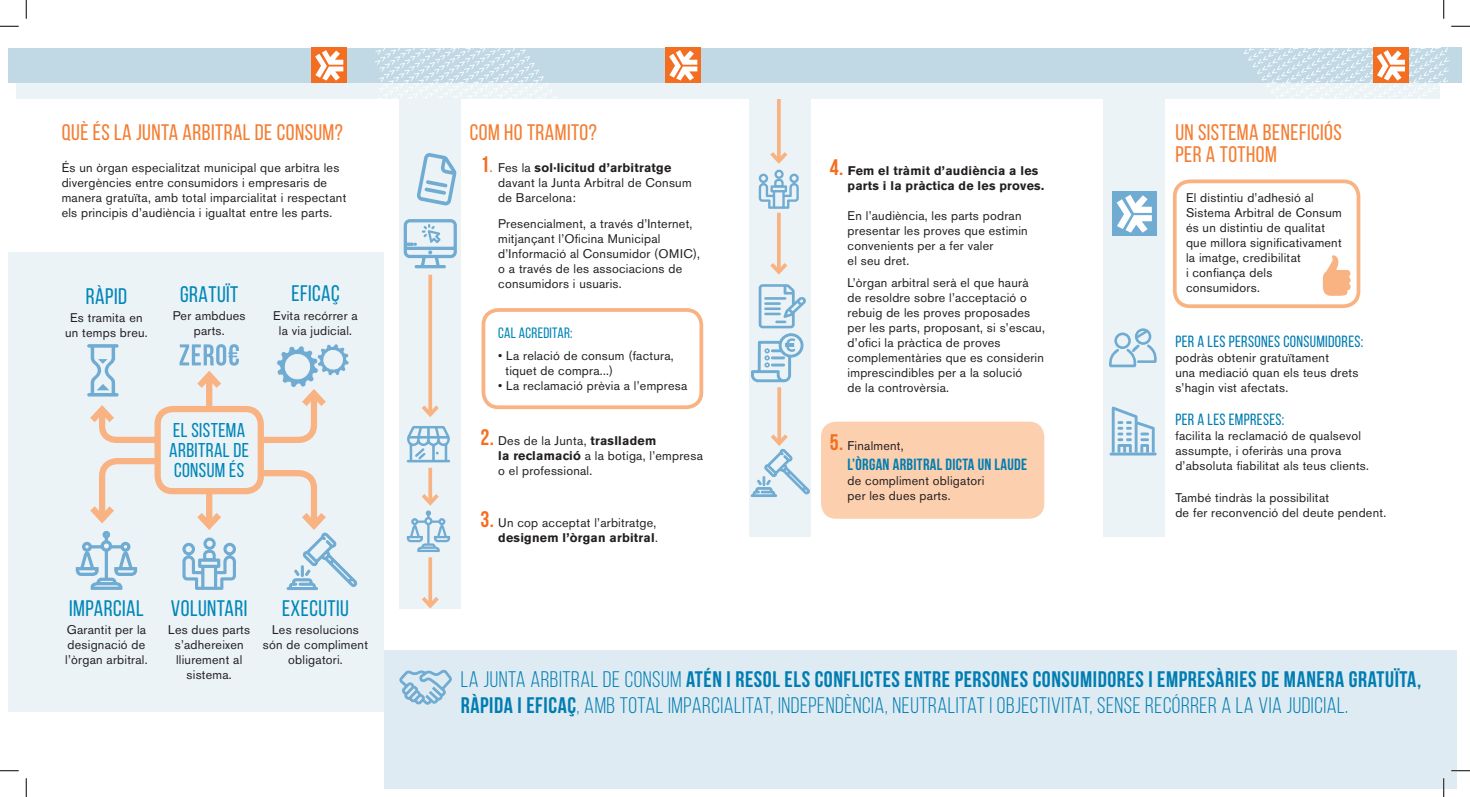
<style>
.page{position:relative;width:1470px;height:797px;background:#fff}
.page>*{position:absolute;margin:0;border:0;box-sizing:border-box;transform-origin:0 0}
.t1{font:22.5px/26.2px "Bebas Neue";letter-spacing:.025em;color:#007db2}
.t2{font:22.5px/22.5px "Bebas Neue";letter-spacing:.02em;color:#f47d32}
.t3{font:22.5px "Bebas Neue";letter-spacing:.02em;color:#0086b8}
.t4{font:20px/20px "Bebas Neue";letter-spacing:.02em;color:#0086b8}
.t5{font:16.25px "Bebas Neue";letter-spacing:.02em;color:#007db2}
.t6{font:700 16.25px "Bebas Neue";letter-spacing:.02em;color:#007db2}
.t7{font:15px "Bebas Neue";letter-spacing:.02em;color:#0086b8}
.t8{font:12.5px/15px "Akzidenz Grotesk BE";letter-spacing:.02em;color:#231f20}
.t9{font:700 12.5px/15px "Akzidenz Grotesk BE";letter-spacing:.02em;color:#231f20}
.s1{font-family:"Bebas Neue";font-weight:700;font-size:22.5px;color:#f36e21}
.s2{font-family:"Bebas Neue";font-weight:700;font-size:15px;color:#f36e21}
.s3{font-weight:700}
.s4{font-family:"Bebas Neue";font-size:22.5px;color:#f36e21}
</style>
<div class="page">
<div style="left:17px;top:83px;width:1423px;height:16px;background:#ebf3f7"></div>
<div style="left:9px;top:48px;width:1452px;height:35px;background:#c1d9e5"></div>
<svg style="left:375px;top:48px;width:182px;height:51px"></svg>
<div style="left:665px;top:48px;width:36px;height:35px;background:#f36e21"></div>
<svg style="left:669px;top:50px;width:28px;height:31px"></svg>
<div style="left:311px;top:48px;width:36px;height:35px;background:#f36e21"></div>
<svg style="left:315px;top:50px;width:28px;height:31px"></svg>
<div style="left:9px;top:252px;width:375px;height:459px;background:#ebf3f7"></div>
<div style="left:384px;top:650px;width:1073px;height:138px;background:#dfebf2"></div>
<div style="left:399px;top:99px;width:62px;height:509px;background:#ebf3f7"></div>
<div style="left:750px;top:99px;width:61px;height:438px;background:#ebf3f7"></div>
<div style="left:155px;top:406px;width:109px;height:88px;border:6px solid #f9b281;border-radius:15px"></div>
<div style="left:206px;top:375px;width:6px;height:35px;background:#f9b281"></div>
<svg style="left:179px;top:344px;width:60px;height:50px"></svg>
<div style="left:203px;top:537px;width:13px;height:13px;border:3px solid #70abd2;border-radius:50%"></div>
<svg style="left:182px;top:542px;width:54px;height:48px"></svg>
<svg style="left:75px;top:535px;width:63px;height:55px"></svg>
<div style="left:103px;top:531px;width:7px;height:7px;border:3px solid #70abd2;border-radius:50%"></div>
<svg style="left:256px;top:344px;width:93px;height:102px"></svg>
<svg style="left:253px;top:467px;width:105px;height:123px"></svg>
<div style="left:206px;top:490px;width:6px;height:35px;background:#f9b281"></div>
<svg style="left:197px;top:506px;width:24px;height:24px"></svg>
<svg style="left:90px;top:455px;width:75px;height:69px"></svg>
<svg style="left:87px;top:344px;width:77px;height:102px"></svg>
<div style="left:1103px;top:99px;width:62px;height:438px;background:#ebf3f7"></div>
<div style="left:1112px;top:192px;width:44px;height:44px;background:#70abd2"></div>
<svg style="left:1117px;top:195px;width:35px;height:38px"></svg>
<svg style="left:1109px;top:328px;width:48px;height:39px"></svg>
<svg style="left:1112px;top:406px;width:43px;height:46px"></svg>
<hr style="left:1109px;top:452px;width:48px;height:3px;background:#70abd2">
<div style="left:1173px;top:179px;width:187px;height:129px;border:4px solid #f9b281;border-radius:15px"></div>
<svg style="left:1323px;top:255px;width:28px;height:41px"></svg>
<div style="left:821px;top:421px;width:223px;height:98px;background:#fccfae;border-radius:15px"></div>
<div style="left:482px;top:308px;width:221px;height:101px;border:4px solid #f9b281;border-radius:15px"></div>
<svg style="left:417px;top:153px;width:39px;height:53px"></svg>
<svg style="left:428px;top:275px;width:4px;height:126px"></svg>
<svg style="left:422px;top:401px;width:17px;height:16px"></svg>
<hr style="left:407px;top:460px;width:43px;height:2px;background:#70abd2">
<svg style="left:407px;top:426px;width:43px;height:35px"></svg>
<svg style="left:428px;top:468px;width:4px;height:22px"></svg>
<svg style="left:406px;top:490px;width:45px;height:62px"></svg>
<svg style="left:428px;top:557px;width:4px;height:35px"></svg>
<svg style="left:418px;top:592px;width:25px;height:17px"></svg>
<svg style="left:777px;top:387px;width:4px;height:43px"></svg>
<svg style="left:751px;top:430px;width:59px;height:67px"></svg>
<svg style="left:399px;top:669px;width:53px;height:36px"></svg>
<svg style="left:403px;top:219px;width:54px;height:50px"></svg>
<svg style="left:751px;top:99px;width:55px;height:284px"></svg>
<svg style="left:0;top:25px;width:19px;height:2px"></svg>
<svg style="left:0;top:770px;width:19px;height:1px"></svg>
<svg style="left:1451px;top:770px;width:19px;height:1px"></svg>
<svg style="left:25px;top:0;width:2px;height:19px"></svg>
<svg style="left:25px;top:778px;width:2px;height:19px"></svg>
<svg style="left:1244px;top:0;width:226px;height:99px"></svg>
<svg style="left:1443px;top:778px;width:1px;height:19px"></svg>
<h1 class="t2" style="left:62px;top:120px;width:283px">QUÈ ÉS LA JUNTA ARBITRAL DE CONSUM?</h1>
<p class="t8" style="left:62px;top:160px;width:286px">És un òrgan especialitzat municipal que arbitra les divergències entre consumidors i empresaris de manera gratuïta, amb total imparcialitat i respectant els principis d’audiència i igualtat entre les parts.</p>
<h1 class="t3" style="left:86px;top:284px;width:43px">RÀPID</h1>
<p class="t8" style="left:65px;top:310px;width:84px;text-align:center">Es tramita en un temps breu.</p>
<h1 class="t3" style="left:180px;top:282px;width:60px">GRATUÏT</h1>
<p class="t8" style="left:173px;top:308px;width:74px;text-align:center">Per ambdues parts.</p>
<h1 class="t3" style="left:291px;top:281px;width:50px">EFICAÇ</h1>
<p class="t8" style="left:273px;top:308px;width:86px;text-align:center">Evita recórrer a la via judicial.</p>
<h2 class="t4" style="left:169px;top:420px;width:81px">EL SISTEMA<br>ARBITRAL DE<br>CONSUM ÉS</h2>
<h1 class="t3" style="left:69px;top:596px;width:76px">IMPARCIAL</h1>
<p class="t8" style="left:65px;top:622px;width:84px">Garantit per la designació de l’òrgan arbitral.</p>
<h1 class="t3" style="left:171px;top:596px;width:78px">VOLUNTARI</h1>
<p class="t8" style="left:168px;top:622px;width:83px;text-align:center">Les dues parts s’adhereixen lliurement al sistema.</p>
<h1 class="t3" style="left:282px;top:596px;width:68px">EXECUTIU</h1>
<p class="t8" style="left:263px;top:622px;width:107px;text-align:center">Les resolucions són de compliment obligatori.</p>
<h1 class="t2" style="left:470px;top:120px;width:129px">COM HO TRAMITO?</h1>
<p class="t8" style="left:498px;top:160px;width:195px;text-indent:-18px"><span class="s1">1</span><span class="s2">.</span> Fes la <span class="s3">sol·licitud d’arbitratge </span>davant la Junta Arbitral de Consum de Barcelona:</p>
<p class="t8" style="left:498px;top:216px;width:203px">Presencialment, a través d’Internet, mitjançant l’Oficina Municipal d’Informació al Consumidor (OMIC), o a través de les associacions de consumidors i usuaris.</p>
<p class="t7" style="left:498px;top:324px;width:76px">CAL ACREDITAR:</p>
<p class="t8" style="left:505px;top:348px;width:170px;text-indent:-7px">• La relació de consum (factura, tiquet de compra...)</p>
<p class="t8" style="left:498px;top:378px;width:191px">• La reclamació prèvia a l’empresa</p>
<p class="t8" style="left:498px;top:433px;width:206px;text-indent:-18px"><span class="s1">2.</span> Des de la Junta, <span class="s3">traslladem<br>la reclamació</span> a la botiga, l’empresa o el professional.</p>
<p class="t8" style="left:480px;top:515px;width:179px;text-align:right"><span class="s1">3.</span> Un cop acceptat l’arbitratge, <span class="s3">designem l’òrgan arbitral</span>.</p>
<p class="t9" style="left:848px;top:163px;width:198px;text-indent:-18px"><span class="s4">4.</span> Fem el tràmit d’audiència a les parts i la pràctica de les proves.</p>
<p class="t8" style="left:848px;top:208px;width:182px">En l’audiència, les parts podran presentar les proves que estimin convenients per a fer valer<br>el seu dret.</p>
<p class="t8" style="left:848px;top:275px;width:199px">L’òrgan arbitral serà el que haurà de resoldre sobre l’acceptació o rebuig de les proves proposades per les parts, proposant, si s’escau, d’ofici la pràctica de proves complementàries que es considerin imprescindibles per a la solució<br>de la controvèrsia.</p>
<p class="t8" style="left:830px;top:438px;width:75px"><span class="s1">5.</span> Finalment,</p>
<h3 class="t6" style="left:848px;top:455px;width:181px">L’ÒRGAN ARBITRAL DICTA UN LAUDE</h3>
<p class="t8" style="left:848px;top:473px;width:138px">de compliment obligatori per les dues parts.</p>
<h1 class="t2" style="left:1175px;top:120px;width:168px">UN SISTEMA BENEFICIÓS<br>PER A TOTHOM</h1>
<p class="t8" style="left:1186px;top:190px;width:157px">El distintiu d’adhesió al<br>Sistema Arbitral de Consum és un distintiu de qualitat que millora significativament la imatge, credibilitat<br>i confiança dels consumidors.</p>
<h3 class="t5" style="left:1175px;top:332px;width:190px">PER A LES PERSONES CONSUMIDORES:</h3>
<p class="t8" style="left:1175px;top:350px;width:185px">podràs obtenir gratuïtament<br>una mediació quan els teus drets s’hagin vist afectats.</p>
<h3 class="t5" style="left:1175px;top:410px;width:111px">PER A LES EMPRESES:</h3>
<p class="t8" style="left:1175px;top:427px;width:195px">facilita la reclamació de qualsevol assumpte, i oferiràs una prova d’absoluta fiabilitat als teus clients.</p>
<p class="t8" style="left:1175px;top:490px;width:212px">També tindràs la possibilitat<br>de fer reconvenció del deute pendent.</p>
<p class="t1" style="left:461px;top:665px;width:962px">LA JUNTA ARBITRAL DE CONSUM <span class="s3">ATÉN I RESOL ELS CONFLICTES ENTRE PERSONES CONSUMIDORES I EMPRESÀRIES DE MANERA GRATUÏTA,<br>RÀPIDA I EFICAÇ</span>, AMB TOTAL IMPARCIALITAT, INDEPENDÈNCIA, NEUTRALITAT I OBJECTIVITAT, SENSE RECÓRRER A LA VIA JUDICIAL.</p>
</div>
